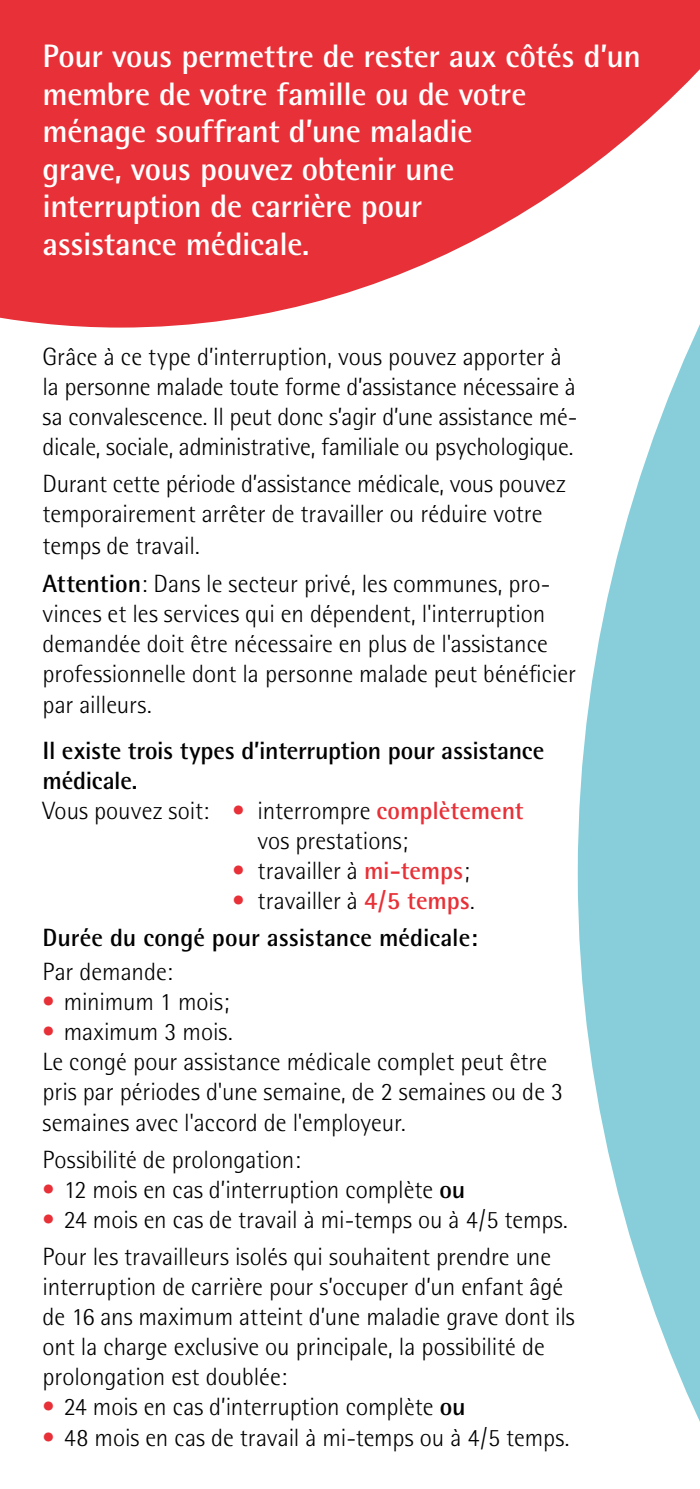
<style>
.page{position:relative;width:700px;height:1489px;background:#fff}
.page>*{position:absolute;margin:0;border:0;box-sizing:border-box;transform-origin:0 0}
.Introductie{font:700 32.5px/37.5px "Rotis Semi Sans";letter-spacing:-.01em;color:#fff}
.Body{font:300 25px/30px "Rotis Semi Sans";color:#000}
.Body_met_1_bolletje{font:300 25px/30px "Rotis Semi Sans";color:#000}
.Body-2{font:700 25px/30px "Rotis Semi Sans";letter-spacing:-.005em;color:#000}
.s1{font-weight:700}
.s2{color:#e73037}
.s3{font-weight:700;color:#e73037}
</style>
<div class="page">
<svg style="left:578px;top:327px;width:122px;height:1095px;fill:#87ceda"></svg>
<svg style="left:0;top:0;width:700px;height:327px;fill:#e73037"></svg>
<svg style="left:697px;top:1219px;width:3px;height:182px"></svg>
<p class="Introductie" style="left:43px;top:37px;width:600px">Pour vous permettre de rester aux côtés d’un membre de votre famille ou de votre<br>ménage souffrant d’une maladie<br>grave, vous pouvez obtenir une<br>interruption de carrière pour<br>assistance médicale.</p>
<p class="Body" style="left:43px;top:342px;width:536px">Grâce à ce type d’interruption, vous pouvez apporter à la personne malade toute forme d’assistance nécessaire à sa convalescence. Il peut donc s’agir d’une assistance mé&shy;dicale, sociale, administrative, familiale ou psychologique.</p>
<p class="Body" style="left:43px;top:468px;width:525px">Durant cette période d’assistance médicale, vous pouvez temporairement arrêter de travailler ou réduire votre temps de travail.</p>
<p class="Body" style="left:43px;top:568px;width:535px"><span class="s1">Attention</span>: Dans le secteur privé, les communes, pro&shy;vinces et les services qui en dépendent, l'interruption demandée doit être nécessaire en plus de l'assistance professionnelle dont la personne malade peut bénéficier par ailleurs.</p>
<p class="Body-2" style="left:43px;top:735px;width:503px">Il existe trois types d’interruption pour assistance médicale.</p>
<p class="Body_met_1_bolletje" style="left:258px;top:795px;width:267px;text-indent:-215px">Vous pouvez soit: <span class="s2">•</span> interrompre <span class="s3">complètement </span>vos prestations;</p>
<p class="Body_met_1_bolletje" style="left:233px;top:855px;width:239px"><span class="s2">•</span> travailler à <span class="s3">mi-temps</span>;</p>
<p class="Body_met_1_bolletje" style="left:233px;top:885px;width:244px"><span class="s2">•</span> travailler à <span class="s3">4/5 temps</span>.</p>
<p class="Body-2" style="left:43px;top:922px;width:436px">Durée du congé pour assistance médicale:</p>
<p class="Body" style="left:43px;top:956px;width:132px">Par demande:</p>
<p class="Body_met_1_bolletje" style="left:43px;top:986px;width:188px"><span class="s2">•</span> minimum 1 mois;</p>
<p class="Body_met_1_bolletje" style="left:43px;top:1016px;width:192px"><span class="s2">•</span> maximum 3 mois.</p>
<p class="Body" style="left:43px;top:1045px;width:522px">Le congé pour assistance médicale complet peut être pris par périodes d'une semaine, de 2 semaines ou de 3 semaines avec l'accord de l'employeur.</p>
<p class="Body" style="left:43px;top:1144px;width:260px">Possibilité de prolongation:</p>
<p class="Body_met_1_bolletje" style="left:43px;top:1174px;width:424px"><span class="s2">•</span> 12 mois en cas d’interruption complète <span class="s1">ou</span></p>
<p class="Body_met_1_bolletje" style="left:43px;top:1204px;width:527px"><span class="s2">•</span> 24 mois en cas de travail à mi-temps ou à 4/5 temps.</p>
<p class="Body" style="left:43px;top:1241px;width:533px">Pour les travailleurs isolés qui souhaitent prendre une interruption de carrière pour s’occuper d’un enfant âgé de 16 ans maximum atteint d’une maladie grave dont ils ont la charge exclusive ou principale, la possibilité de prolongation est doublée:</p>
<p class="Body_met_1_bolletje" style="left:43px;top:1391px;width:424px"><span class="s2">•</span> 24 mois en cas d’interruption complète <span class="s1">ou</span></p>
<p class="Body_met_1_bolletje" style="left:43px;top:1422px;width:528px"><span class="s2">•</span> 48 mois en cas de travail à mi-temps ou à 4/5 temps.</p>
</div>
